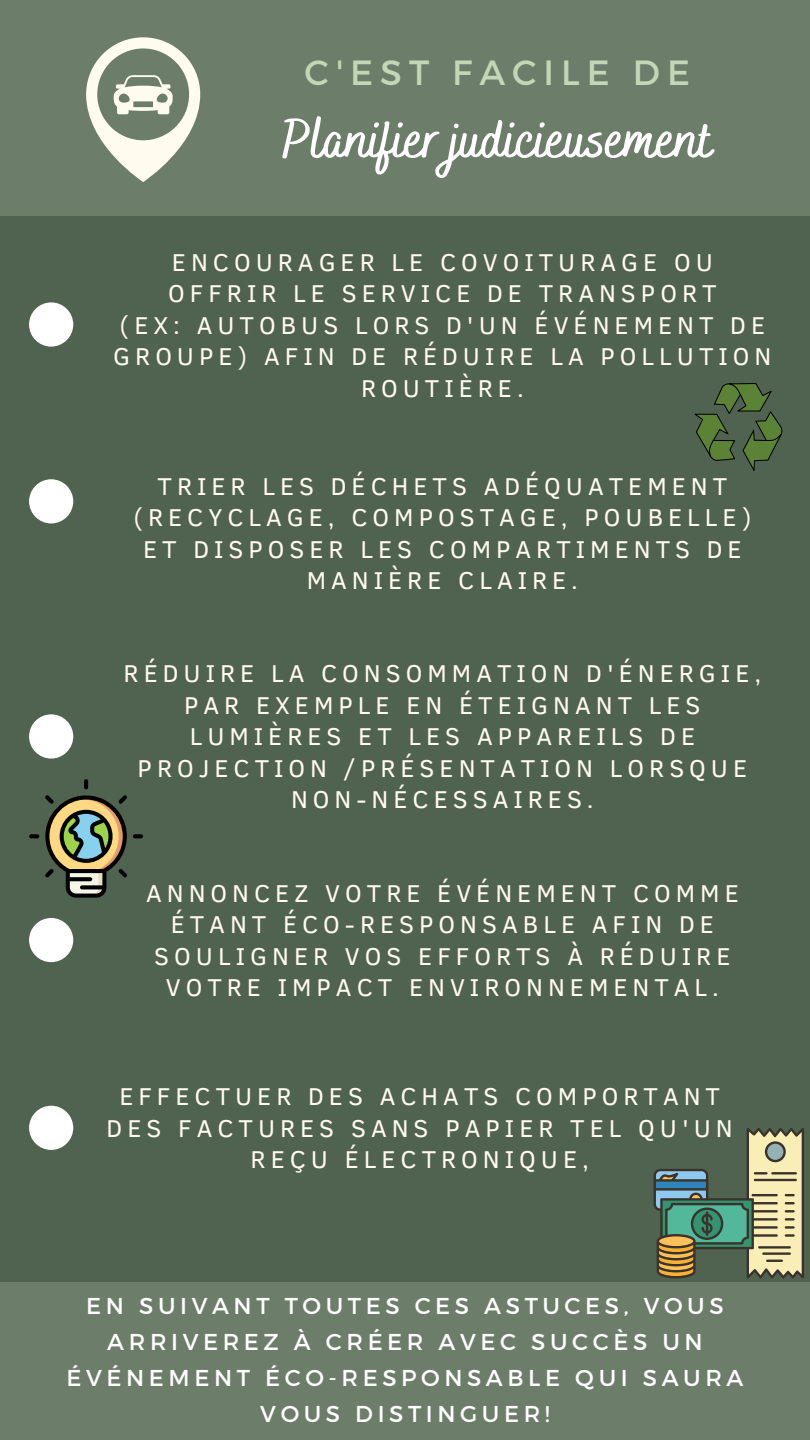
<style>
.page{position:relative;width:810px;height:1440px;background:#506250}
.page>*{position:absolute;margin:0;border:0;box-sizing:border-box;transform-origin:0 0}
.t1{font:700 55px "Bakerie Smooth";color:#fff}
.t2{font:35px "Montserrat";letter-spacing:.2em;color:#c4d6b7}
.t3{font:25px/31.5px "Clear Sans";letter-spacing:.2em;color:#fffbee;text-align:center}
.t4{font:22.9px/36px "Montserrat";letter-spacing:.2em;color:#fff;text-align:center}
</style>
<div class="page">
<div style="left:0;top:0;width:810px;height:216px;background:#6c7e69"></div>
<div style="left:0;top:1282px;width:810px;height:158px;background:#6c7e69"></div>
<div style="left:29px;top:302px;width:44px;height:45px;background:#fff;border-radius:50%"></div>
<div style="left:29px;top:479px;width:44px;height:44px;background:#fff;border-radius:50%"></div>
<div style="left:29px;top:714px;width:44px;height:45px;background:#fff;border-radius:50%"></div>
<svg style="left:86px;top:37px;width:114px;height:145px"></svg>
<div style="left:29px;top:918px;width:44px;height:44px;background:#fff;border-radius:50%"></div>
<div style="left:29px;top:1106px;width:44px;height:44px;background:#fff;border-radius:50%"></div>
<svg style="left:29px;top:779px;width:114px;height:119px"></svg>
<svg style="left:695px;top:383px;width:88px;height:88px"></svg>
<svg style="left:654px;top:1128px;width:150px;height:151px"></svg>
<p class="t2" style="left:305px;top:50px;width:387px">C'EST FACILE DE</p>
<p class="t1" style="left:282px;top:107px;width:432px">Planifier judicieusement</p>
<p class="t3" style="left:168px;top:245px;width:550px;text-align:left">ENCOURAGER LE COVOITURAGE OU<br>OFFRIR LE SERVICE DE TRANSPORT</p>
<h2 class="t3" style="left:113px;top:308px;width:660px">(EX: AUTOBUS LORS D'UN ÉVÉNEMENT DE<br>GROUPE) AFIN DE RÉDUIRE LA POLLUTION<br>ROUTIÈRE.</h2>
<h1 class="t3" style="left:158px;top:469px;width:571px">TRIER LES DÉCHETS ADÉQUATEMENT</h1>
<p class="t3" style="left:133px;top:500px;width:620px">(RECYCLAGE, COMPOSTAGE, POUBELLE)<br>ET DISPOSER LES COMPARTIMENTS DE<br>MANIÈRE CLAIRE.</p>
<p class="t3" style="left:124px;top:657px;width:639px">RÉDUIRE LA CONSOMMATION D'ÉNERGIE,<br>PAR EXEMPLE EN ÉTEIGNANT LES<br>LUMIÈRES ET LES APPAREILS DE<br>PROJECTION /PRÉSENTATION LORSQUE<br>NON-NÉCESSAIRES.</p>
<p class="t3" style="left:146px;top:876px;width:594px">ANNONCEZ VOTRE ÉVÉNEMENT COMME<br>ÉTANT ÉCO-RESPONSABLE AFIN DE<br>SOULIGNER VOS EFFORTS À RÉDUIRE<br>VOTRE IMPACT ENVIRONNEMENTAL.</p>
<p class="t3" style="left:107px;top:1080px;width:628px">EFFECTUER DES ACHATS COMPORTANT<br>DES FACTURES SANS PAPIER TEL QU'UN<br>REÇU ÉLECTRONIQUE,</p>
<p class="t4" style="left:67px;top:1287px;width:678px">EN SUIVANT TOUTES CES ASTUCES, VOUS<br>ARRIVEREZ À CRÉER AVEC SUCCÈS UN<br>ÉVÉNEMENT ÉCO-RESPONSABLE QUI SAURA<br>VOUS DISTINGUER!</p>
</div>
